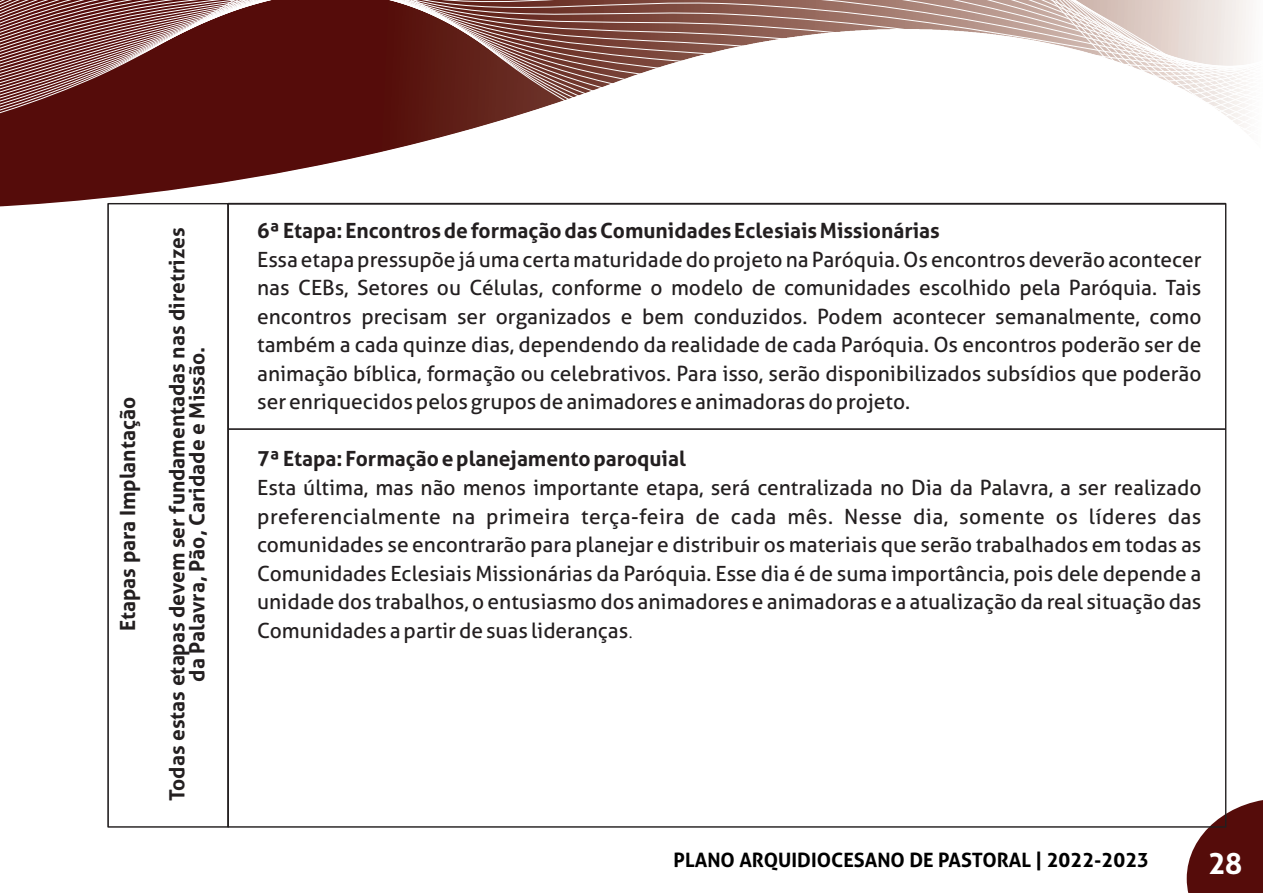
<style>
.page{position:relative;width:1263px;height:893px;background:#fff}
.page>*{position:absolute;margin:0;border:0;box-sizing:border-box;transform-origin:0 0}
.t1{font:700 29.55px "Aller";color:#fff}
.t2{font:21px/28.5px "Aller";color:#231f20;text-align:justify}
.t3{font:700 21px/20.1px "Aller";color:#231f20;text-align:center}
.t4{font:700 19.8px "Aller";color:#000}
.s1{font-family:"Times New Roman";font-size:18px}
</style>
<div class="page">
<svg style="left:0;top:0;width:1250px;height:270px"></svg>
<svg style="left:1187px;top:798px;width:76px;height:95px"></svg>
<div style="left:107px;top:203px;width:122px;height:625px;border:2px solid #231f20"></div>
<div style="left:228px;top:203px;width:998px;height:226px;border:1px solid #231f20"></div>
<p class="t3" style="left:120px;top:631px;width:236px;rotate:-90deg">Etapas para Implantação</p>
<p class="t3" style="left:169px;top:801px;width:574px;rotate:-90deg">Todas estas etapas devem ser fundamentadas nas diretrizes da Palavra, Pão, Caridade e Missão.</p>
<p class="t3" style="left:257px;top:223px;width:684px">6ª Etapa: Encontros de formação das Comunidades Eclesiais Missionárias</p>
<p class="t2" style="left:257px;top:247px;width:946px">Essa etapa pressupõe já uma certa maturidade do projeto na Paróquia. Os encontros deverão acontecer nas CEBs, Setores ou Células, conforme o modelo de comunidades escolhido pela Paróquia. Tais encontros precisam ser organizados e bem conduzidos. Podem acontecer semanalmente, como também a cada quinze dias, dependendo da realidade de cada Paróquia. Os encontros poderão ser de animação bíblica, formação ou celebrativos. Para isso, serão disponibilizados subsídios que poderão ser enriquecidos pelos grupos de animadores e animadoras do projeto.</p>
<p class="t3" style="left:257px;top:451px;width:430px">7ª Etapa: Formação e planejamento paroquial</p>
<p class="t2" style="left:257px;top:475px;width:946px">Esta última, mas não menos importante etapa, será centralizada no Dia da Palavra, a ser realizado preferencialmente na primeira terça-feira de cada mês. Nesse dia, somente os líderes das comunidades se encontrarão para planejar e distribuir os materiais que serão trabalhados em todas as Comunidades Eclesiais Missionárias da Paróquia. Esse dia é de suma importância, pois dele depende a unidade dos trabalhos, o entusiasmo dos animadores e animadoras e a atualização da real situação das Comunidades a partir de suas lideranças<span class="s1">.</span></p>
<p class="t4" style="left:673px;top:852px;width:477px">PLANO ARQUIDIOCESANO DE PASTORAL | 2022-2023</p>
<h1 class="t1" style="left:1208px;top:852px;width:36px">28</h1>
</div>
